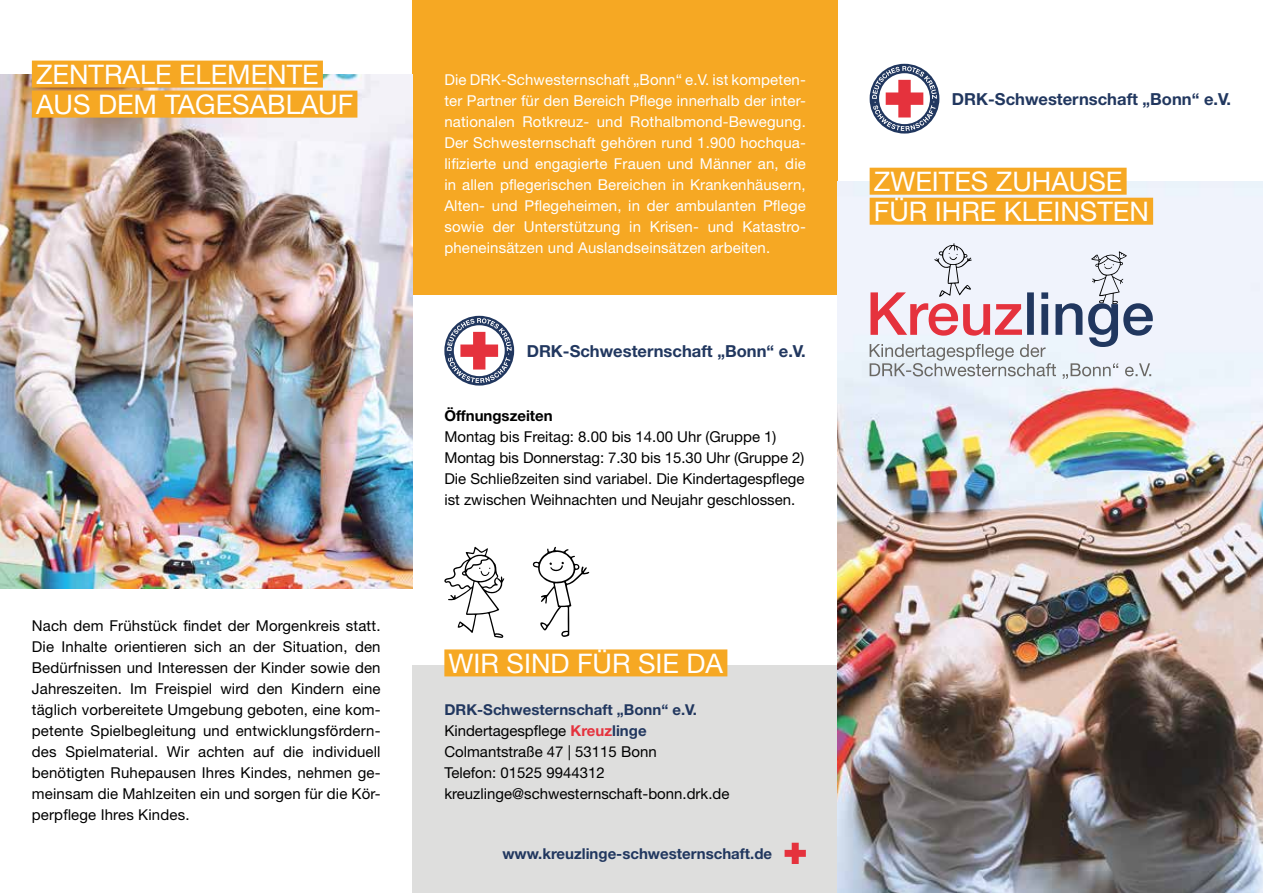
<style>
.page{position:relative;width:1263px;height:893px;background:#fff}
.page>*{position:absolute;margin:0;border:0;box-sizing:border-box;transform-origin:0 0}
.t1{font:27px/30px "Helvetica Neue LT Std";color:#fff}
.t2{font:700 16.65px "Helvetica Neue LT Std";color:#21375f}
.t3{font:15px/21px "Helvetica Neue LT Std";color:#000}
.t4{font:15px/21px "Helvetica Neue LT Std";letter-spacing:.01em;color:#fff;text-align:justify}
.t5{font:700 15px "Helvetica Neue LT Std";color:#21375f}
.t6{font:700 15px "Helvetica Neue LT Std";color:#000}
.s1{font-weight:700;color:#21375f}
.s2{font-weight:700;color:#e5323d}
</style>
<div class="page">
<div style="left:412px;top:665px;width:426px;height:228px;background:#dededd"></div>
<div style="left:412px;top:0;width:426px;height:295px;background:#f6a823"></div>
<img style="left:838px;top:181px;width:425px;height:712px">
<div style="left:870px;top:168px;width:256px;height:27px;background:#f6a823"></div>
<div style="left:870px;top:198px;width:283px;height:27px;background:#f6a823"></div>
<div style="left:444px;top:649px;width:283px;height:27px;background:#f6a823"></div>
<img style="left:0;top:74px;width:412px;height:515px">
<svg style="left:444px;top:547px;width:60px;height:91px"></svg>
<svg style="left:533px;top:546px;width:57px;height:91px"></svg>
<div style="left:870px;top:64px;width:69px;height:70px;background:#21375f;border-radius:50%"></div>
<svg style="left:872px;top:66px;width:65px;height:65px"></svg>
<svg style="left:444px;top:316px;width:70px;height:70px"></svg>
<svg style="left:447px;top:318px;width:65px;height:65px"></svg>
<svg style="left:784px;top:843px;width:22px;height:21px"></svg>
<div style="left:32px;top:61px;width:291px;height:27px;background:#f6a823"></div>
<div style="left:32px;top:91px;width:325px;height:27px;background:#f6a823"></div>
<svg style="left:870px;top:243px;width:283px;height:136px"></svg>
<h1 class="t1" style="left:36px;top:59px;width:319px">ZENTRALE ELEMENTE<br>AUS DEM TAGESABLAUF</h1>
<p class="t3" style="left:32px;top:615px;width:350px;text-align:justify">Nach dem Frühstück findet der Morgenkreis statt.<br>Die Inhalte orientieren sich an der Situation, den Bedürfnissen und Interessen der Kinder sowie den Jahreszeiten. Im Freispiel wird den Kindern eine täglich vorbereitete Umgebung geboten, eine kom&shy;petente Spielbegleitung und entwicklungsfördern&shy;des Spielmaterial. Wir achten auf die individuell benötigten Ruhepausen Ihres Kindes, nehmen ge&shy;meinsam die Mahlzeiten ein und sorgen für die Kör&shy;perpflege Ihres Kindes.</p>
<p class="t4" style="left:444px;top:69px;width:363px">Die DRK-Schwesternschaft „Bonn“ e.V. ist kompeten&shy;ter Partner für den Bereich Pflege innerhalb der inter&shy;nationalen Rotkreuz- und Rothalbmond-Bewegung.<br>Der Schwesternschaft gehören rund 1.900 hochqua&shy;lifizierte und engagierte Frauen und Männer an, die in allen pflegerischen Bereichen in Krankenhäusern, Alten- und Pflegeheimen, in der ambulanten Pflege sowie der Unterstützung in Krisen- und Katastro&shy;pheneinsätzen und Auslandseinsätzen arbeiten.</p>
<p class="t2" style="left:527px;top:340px;width:281px">DRK-Schwesternschaft „Bonn“ e.V.</p>
<p class="t6" style="left:444px;top:406px;width:110px">Öffnungszeiten</p>
<p class="t3" style="left:444px;top:426px;width:362px">Montag bis Freitag: 8.00 bis 14.00 Uhr (Gruppe 1)<br>Montag bis Donnerstag: 7.30 bis 15.30 Uhr (Gruppe 2)<br>Die Schließzeiten sind variabel. Die Kindertagespflege ist zwischen Weihnachten und Neujahr geschlossen.</p>
<h1 class="t1" style="left:449px;top:648px;width:276px">WIR SIND FÜR SIE DA</h1>
<p class="t3" style="left:444px;top:699px;width:287px"><span class="s1">DRK-Schwesternschaft „Bonn“ e.V.<br></span>Kindertagespflege <span class="s2">Kreuz</span><span class="s1">linge </span>Colmantstraße 47 | 53115 Bonn<br>Telefon: 01525 9944312 kreuzlinge@schwesternschaft-bonn.drk.de</p>
<p class="t5" style="left:502px;top:844px;width:271px">www.kreuzlinge-schwesternschaft.de</p>
<p class="t2" style="left:952px;top:88px;width:281px">DRK-Schwesternschaft „Bonn“ e.V.</p>
<h1 class="t1" style="left:874px;top:166px;width:276px">ZWEITES ZUHAUSE<br>FÜR IHRE KLEINSTEN</h1>
</div>
